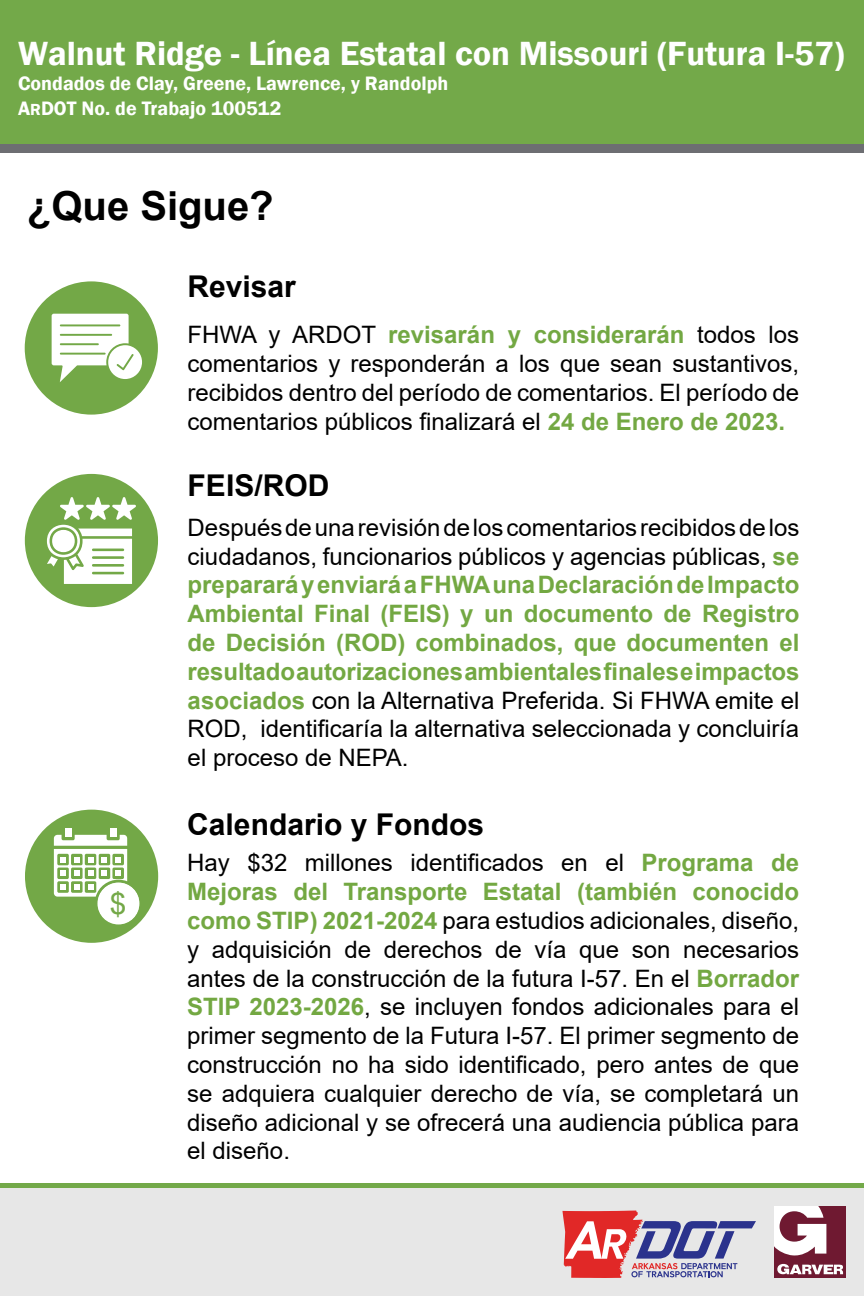
<style>
.page{position:relative;width:864px;height:1296px;background:#fff}
.page>*{position:absolute;margin:0;border:0;box-sizing:border-box;transform-origin:0 0}
.t1{font:700 40px "Arial";color:#000}
.t2{font:600 34.5px "Franklin Gothic";color:#fff}
.t3{font:700 30px "Arial";color:#000}
.t4{font:30px "Arial";color:#73a847}
.t5{font:24px/28.8px "Arial";color:#000;text-align:justify}
.t6{font:600 20px/25px "Franklin Gothic";color:#fff}
.s1{font-size:16.5px}
.s2{font-weight:700;color:#73a843}
.s3{font-weight:700;color:#73a842}
</style>
<div class="page">
<div style="left:0;top:0;width:864px;height:144px;background:#73a949"></div>
<div style="left:0;top:1188px;width:864px;height:108px;background:#e7e7e7"></div>
<div style="left:0;top:144px;width:864px;height:9px;background:#6d6e72"></div>
<hr style="left:0;top:1184px;width:864px;height:4px;background:#73a949">
<svg style="left:562px;top:1211px;width:194px;height:67px"></svg>
<svg style="left:774px;top:1206px;width:72px;height:72px;background:#a97684"></svg>
<div style="left:25px;top:281px;width:133px;height:134px;background:#73a847;border-radius:50%"></div>
<svg style="left:52px;top:314px;width:90px;height:68px"></svg>
<div style="left:25px;top:474px;width:133px;height:133px;background:#73a847;border-radius:50%"></div>
<svg style="left:47px;top:497px;width:89px;height:87px"></svg>
<div style="left:25px;top:810px;width:133px;height:133px;background:#73a847;border-radius:50%"></div>
<div style="left:65px;top:829px;width:6px;height:8px;background:#fff"></div>
<div style="left:110px;top:829px;width:6px;height:8px;background:#fff"></div>
<svg style="left:54px;top:835px;width:85px;height:89px"></svg>
<div style="left:97px;top:883px;width:42px;height:41px;background:#fff;border-radius:50%"></div>
<h2 class="t2" style="left:18px;top:32px;width:828px">Walnut Ridge - Línea Estatal con Missouri (Futura I-57)</h2>
<p class="t6" style="left:18px;top:71px;width:432px">Condados de Clay, Greene, Lawrence, y Randolph<br>A<span class="s1">R</span>DOT No. de Trabajo 100512</p>
<h1 class="t1" style="left:27px;top:178px;width:248px">¿Que Sigue?</h1>
<p class="t3" style="left:188px;top:266px;width:110px">Revisar</p>
<p class="t5" style="left:188px;top:320px;width:613px">FHWA y ARDOT <span class="s2">revisarán y considerarán</span> todos los comentarios y responderán a los que sean sustantivos, recibidos dentro del período de comentarios. El período de comentarios públicos finalizará el <span class="s2">24 de Enero de 2023.</span></p>
<p class="t3" style="left:188px;top:464px;width:143px">FEIS/ROD</p>
<p class="t5" style="left:188px;top:513px;width:613px">Después de una revisión de los comentarios recibidos de los ciudadanos, funcionarios públicos y agencias públicas, <span class="s3">se preparará y enviará a FHWA una Declaración de Impacto Ambiental Final (FEIS) y un documento de Registro de Decisión (ROD) combinados, que documenten el resultado autorizaciones ambientales finales e impactos asociados</span> con la Alternativa Preferida. Si FHWA emite el ROD, identificaría la alternativa seleccionada y concluiría el proceso de NEPA.</p>
<p class="t4" style="left:110px;top:883px;width:18px">$</p>
<p class="t3" style="left:187px;top:803px;width:298px">Calendario y Fondos</p>
<p class="t5" style="left:187px;top:848px;width:613px">Hay $32 millones identificados en el <span class="s3">Programa de Mejoras del Transporte Estatal (también conocido como STIP) 2021-2024</span> para estudios adicionales, diseño, y adquisición de derechos de vía que son necesarios antes de la construcción de la futura I-57. En el <span class="s3">Borrador STIP 2023-2026</span>, se incluyen fondos adicionales para el primer segmento de la Futura I-57. El primer segmento de construcción no ha sido identificado, pero antes de que se adquiera cualquier derecho de vía, se completará un diseño adicional y se ofrecerá una audiencia pública para el diseño.</p>
</div>
